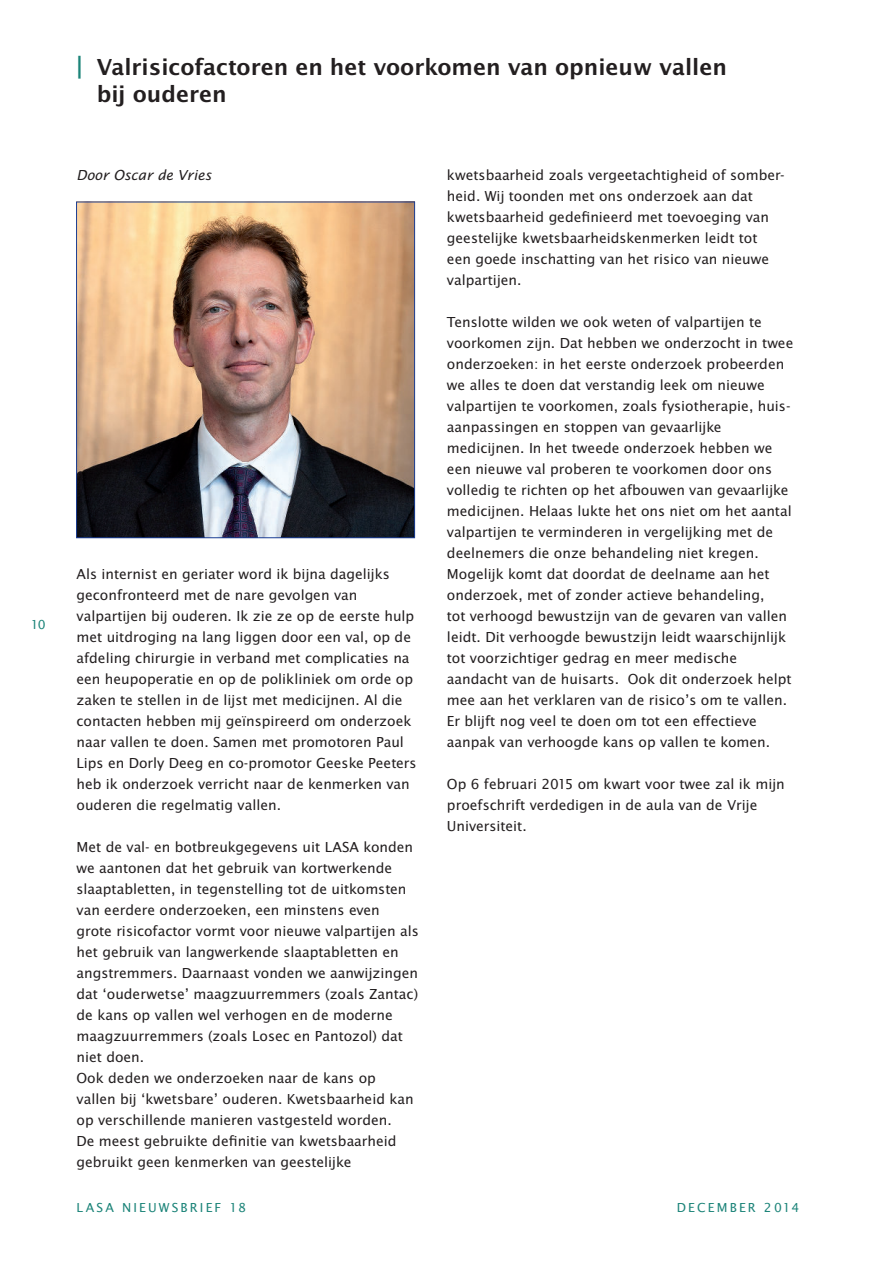
<style>
.page{position:relative;width:893px;height:1263px;background:#fff}
.page>*{position:absolute;margin:0;border:0;box-sizing:border-box;transform-origin:0 0}
.t1{font:600 24px/27px "Lucida Sans EF";color:#231f20}
.t2{font:15px/21px "Lucida Sans EF";color:#231f20}
.t3{font:italic 15px "Lucida Sans EF";color:#231f20}
.t4{font:13.5px "Lucida Sans EF";letter-spacing:.16em;color:#1c8479}
.s1{font-size:27px;color:#1c8479}
</style>
<div class="page">
<img style="left:78px;top:204px;width:335px;height:332px">
<div style="left:76px;top:202px;width:339px;height:336px;border:1px solid #1b3e94"></div>
<p class="t4" style="left:31px;top:619px;width:16px">10</p>
<h1 class="t1" style="left:97px;top:55px;width:632px;text-indent:-20px"><span class="s1">|</span> Valrisicofactoren en het voorkomen van opnieuw vallen bij ouderen</h1>
<p class="t3" style="left:77px;top:169px;width:137px">Door Oscar de Vries</p>
<p class="t2" style="left:77px;top:565px;width:342px">Als internist en geriater word ik bijna dagelijks geconfronteerd met de nare gevolgen van valpartijen bij ouderen. Ik zie ze op de eerste hulp met uitdroging na lang liggen door een val, op de afdeling chirurgie in verband met complicaties na een heupoperatie en op de polikliniek om orde op zaken te stellen in de lijst met medicijnen. Al die contacten hebben mij geïnspireerd om onderzoek naar vallen te doen. Samen met promotoren Paul Lips en Dorly Deeg en co-promotor Geeske Peeters heb ik onderzoek verricht naar de kenmerken van ouderen die regelmatig vallen.</p>
<p class="t2" style="left:77px;top:838px;width:344px">Met de val- en botbreukgegevens uit LASA konden we aantonen dat het gebruik van kortwerkende slaaptabletten, in tegenstelling tot de uitkomsten van eerdere onderzoeken, een minstens even grote risicofactor vormt voor nieuwe valpartijen als het gebruik van langwerkende slaaptabletten en angstremmers. Daarnaast vonden we aanwijzingen dat ‘ouderwetse’ maagzuurremmers (zoals Zantac) de kans op vallen wel verhogen en de moderne maagzuurremmers (zoals Losec en Pantozol) dat niet doen.<br>Ook deden we onderzoeken naar de kans op vallen bij ‘kwetsbare’ ouderen. Kwetsbaarheid kan op verschillende manieren vastgesteld worden.<br>De meest gebruikte definitie van kwetsbaarheid gebruikt geen kenmerken van geestelijke</p>
<p class="t2" style="left:447px;top:166px;width:339px">kwetsbaarheid zoals vergeetachtigheid of somber&shy;heid. Wij toonden met ons onderzoek aan dat kwetsbaarheid gedefinieerd met toevoeging van geestelijke kwetsbaarheidskenmerken leidt tot een goede inschatting van het risico van nieuwe valpartijen.</p>
<p class="t2" style="left:447px;top:313px;width:348px">Tenslotte wilden we ook weten of valpartijen te voorkomen zijn. Dat hebben we onderzocht in twee onderzoeken: in het eerste onderzoek probeerden we alles te doen dat verstandig leek om nieuwe valpartijen te voorkomen, zoals fysiotherapie, huis&shy;aanpassingen en stoppen van gevaarlijke medicijnen. In het tweede onderzoek hebben we een nieuwe val proberen te voorkomen door ons volledig te richten op het afbouwen van gevaarlijke medicijnen. Helaas lukte het ons niet om het aantal valpartijen te verminderen in vergelijking met de deelnemers die onze behandeling niet kregen.<br>Mogelijk komt dat doordat de deelname aan het onderzoek, met of zonder actieve behandeling,<br>tot verhoogd bewustzijn van de gevaren van vallen leidt. Dit verhoogde bewustzijn leidt waarschijnlijk tot voorzichtiger gedrag en meer medische aandacht van de huisarts. Ook dit onderzoek helpt mee aan het verklaren van de risico’s om te vallen.<br>Er blijft nog veel te doen om tot een effectieve aanpak van verhoogde kans op vallen te komen.</p>
<p class="t2" style="left:447px;top:775px;width:339px">Op 6 februari 2015 om kwart voor twee zal ik mijn proefschrift verdedigen in de aula van de Vrije<br>Universiteit.</p>
<p class="t4" style="left:77px;top:1199px;width:171px">LASA NIEUWSBRIEF 18</p>
<p class="t4" style="left:677px;top:1199px;width:124px">DECEMBER 2014</p>
</div>
